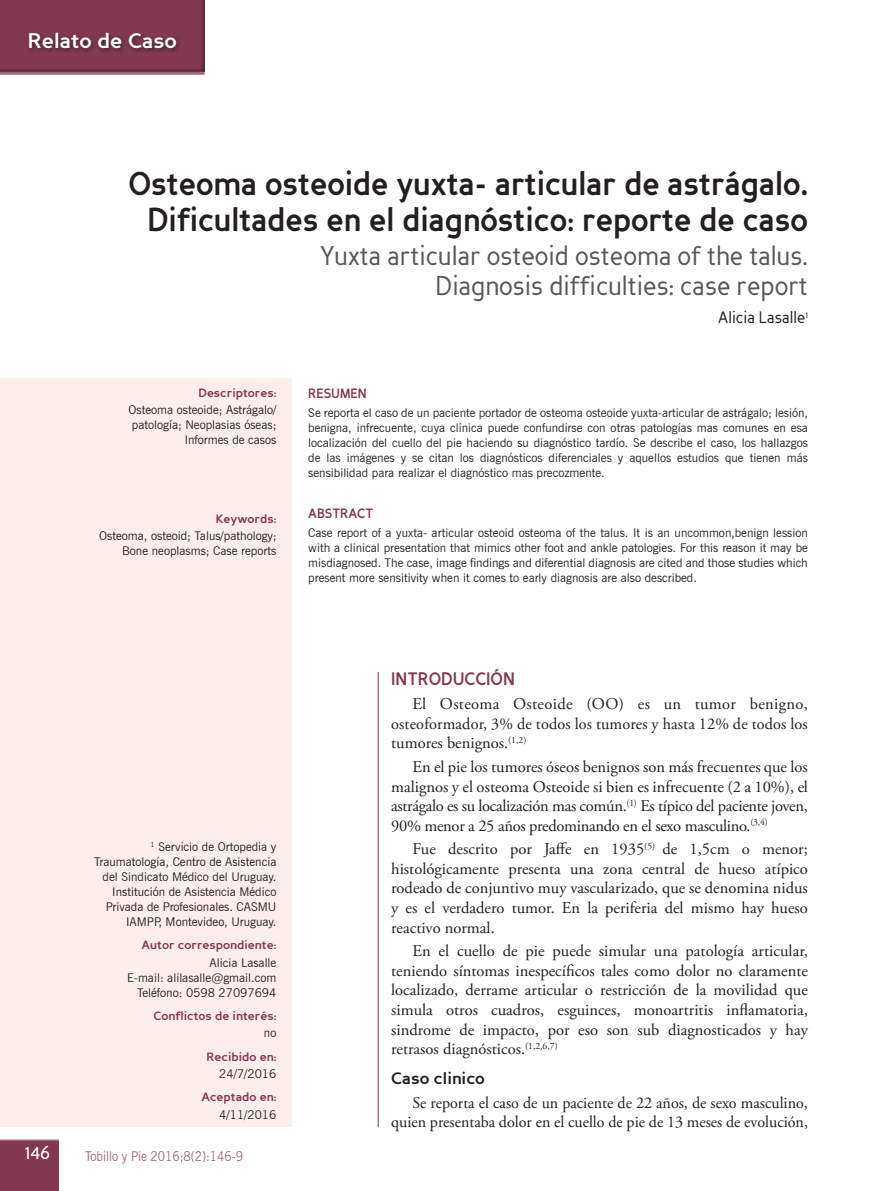
<style>
.page{position:relative;width:893px;height:1191px;background:#fff}
.page>*{position:absolute;margin:0;border:0;box-sizing:border-box;transform-origin:0 0}
.t1{font:700 33px/36px "Perspective Sans";color:#231f20;text-align:center;scale:.9 1}
.t2{font:27px/30px "Perspective Sans";color:#57585a;text-align:right;scale:.9 1}
.t3{font:700 21px "Perspective Sans";color:#fff}
.t4{font:21px "Perspective Sans";color:#fff;scale:.9 1}
.t5{font:700 18px "Perspective Sans";color:#823850;scale:.9 1}
.t6{font:16.5px/19.5px "Adobe Garamond Pro";color:#231f20;text-align:justify}
.t7{font:16.5px "Perspective Sans";color:#231f20;scale:.9 1}
.t8{font:700 16.5px "Perspective Sans";color:#231f20}
.t9{font:13.5px "News Gothic BT";color:#9f6875;scale:.9 1}
.t10{font:700 13.5px "Perspective Sans";color:#823850;scale:.9 1}
.t11{font:12px/15px "News Gothic BT";color:#231f20;text-align:right}
.t12{font:700 12px "Perspective Sans";color:#823850}
</style>
<div class="page">
<div style="left:0;top:1141px;width:59px;height:50px;background:#823850"></div>
<hr style="left:0;top:1139px;width:59px;height:2px;background:#9f6875">
<div style="left:0;top:0;width:209px;height:73px;background:#231f20;opacity:.75"></div>
<hr style="left:0;top:72px;width:205px;height:3px;background:#9f6875">
<div style="left:26px;top:30px;width:156px;height:24px;background:#231f20;opacity:.75"></div>
<div style="left:0;top:378px;width:291px;height:749px;background:#fdeeed"></div>
<hr style="left:378px;top:672px;width:1px;height:455px;background:#823850">
<h3 class="t3" style="left:28px;top:28px;width:151px">Relato de Caso</h3>
<h1 class="t1" style="left:128px;top:166px;width:757px">Osteoma osteoide yuxta- articular de astrágalo.<br>Dificultades en el diagnóstico: reporte de caso</h1>
<h2 class="t2" style="left:320px;top:241px;width:543px">Yuxta articular osteoid osteoma of the talus.<br>Diagnosis difficulties: case report</h2>
<h3 class="t7" style="left:718px;top:308px;width:101px">Alicia Lasalle<sup>1</sup></h3>
<p class="t12" style="left:198px;top:386px;width:79px">Descriptores:</p>
<p class="t11" style="left:129px;top:402px;width:149px">Osteoma osteoide; Astrágalo/ patología; Neoplasias óseas;<br>Informes de casos</p>
<p class="t12" style="left:216px;top:511px;width:62px">Keywords:</p>
<p class="t11" style="left:99px;top:528px;width:179px">Osteoma, osteoid; Talus/pathology;<br>Bone neoplasms; Case reports</p>
<p class="t10" style="left:308px;top:385px;width:66px">RESUMEN</p>
<p class="t11" style="left:308px;top:405px;width:501px;text-align:justify">Se reporta el caso de un paciente portador de osteoma osteoide yuxta-articular de astrágalo; lesión, benigna, infrecuente, cuya clínica puede confundirse con otras patologías mas comunes en esa localización del cuello del pie haciendo su diagnóstico tardío. Se describe el caso, los hallazgos de las imágenes y se citan los diagnósticos diferenciales y aquellos estudios que tienen más sensibilidad para realizar el diagnóstico mas precozmente.</p>
<p class="t10" style="left:308px;top:505px;width:74px">ABSTRACT</p>
<p class="t11" style="left:308px;top:525px;width:501px;text-align:justify">Case report of a yuxta- articular osteoid osteoma of the talus. It is an uncommon,benign lession with a clinical presentation that mimics other foot and ankle patologies. For this reason it may be misdiagnosed. The case, image findings and diferential diagnosis are cited and those studies which present more sensitivity when it comes to early diagnosis are also described.</p>
<p class="t11" style="left:94px;top:839px;width:184px"><sup>1</sup> Servicio de Ortopedia y<br>Traumatología, Centro de Asistencia del Sindicato Médico del Uruguay.<br>Institución de Asistencia Médico<br>Privada de Profesionales. CASMU<br>IAMPP, Montevideo, Uruguay.</p>
<p class="t12" style="left:142px;top:938px;width:136px">Autor correspondiente:</p>
<p class="t11" style="left:127px;top:954px;width:151px">Alicia Lasalle<br>E-mail: alilasalle@gmail.com<br>Teléfono: 0598 27097694</p>
<p class="t12" style="left:153px;top:1008px;width:124px">Conflictos de interés:</p>
<p class="t11" style="left:264px;top:1025px;width:14px">no</p>
<p class="t12" style="left:207px;top:1049px;width:71px">Recibido en:</p>
<p class="t11" style="left:219px;top:1066px;width:59px">24/7/2016</p>
<p class="t12" style="left:201px;top:1090px;width:76px">Aceptado en:</p>
<p class="t11" style="left:219px;top:1106px;width:59px">4/11/2016</p>
<h3 class="t4" style="left:25px;top:1139px;width:30px">146</h3>
<p class="t9" style="left:85px;top:1147px;width:177px">Tobillo y Pie 2016;8(2):146-9</p>
<h3 class="t5" style="left:391px;top:668px;width:139px">INTRODUCCIÓN</h3>
<h3 class="t6" style="left:391px;top:694px;width:418px;text-indent:21px">El Osteoma Osteoide (OO) es un tumor benigno, osteoformador, 3% de todos los tumores y hasta 12% de todos los tumores benignos.<sup>(1,2)</sup></h3>
<p class="t6" style="left:391px;top:757px;width:418px;text-indent:21px">En el pie los tumores óseos benignos son más frecuentes que los malignos y el osteoma Osteoide si bien es infrecuente (2 a 10%), el astrágalo es su localización mas común.<sup>(1)</sup> Es típico del paciente joven, 90% menor a 25 años predominando en el sexo masculino.<sup>(3,4)</sup></p>
<p class="t6" style="left:391px;top:840px;width:418px;text-indent:21px">Fue descrito por Jaffe en 1935<sup>(5)</sup> de 1,5cm o menor; histológicamente presenta una zona central de hueso atípico rodeado de conjuntivo muy vascularizado, que se denomina nidus y es el verdadero tumor. En la periferia del mismo hay hueso reactivo normal.</p>
<p class="t6" style="left:391px;top:942px;width:418px;text-indent:21px">En el cuello de pie puede simular una patología articular, teniendo síntomas inespecíficos tales como dolor no claramente localizado, derrame articular o restricción de la movilidad que simula otros cuadros, esguinces, monoartritis inflamatoria, sindrome de impacto, por eso son sub diagnosticados y hay retrasos diagnósticos.<sup>(1,2,6,7)</sup></p>
<h3 class="t8" style="left:391px;top:1068px;width:95px">Caso clinico</h3>
<h3 class="t6" style="left:391px;top:1093px;width:418px;text-align:right">Se reporta el caso de un paciente de 22 años, de sexo masculino, quien presentaba dolor en el cuello de pie de 13 meses de evolución,</h3>
</div>
